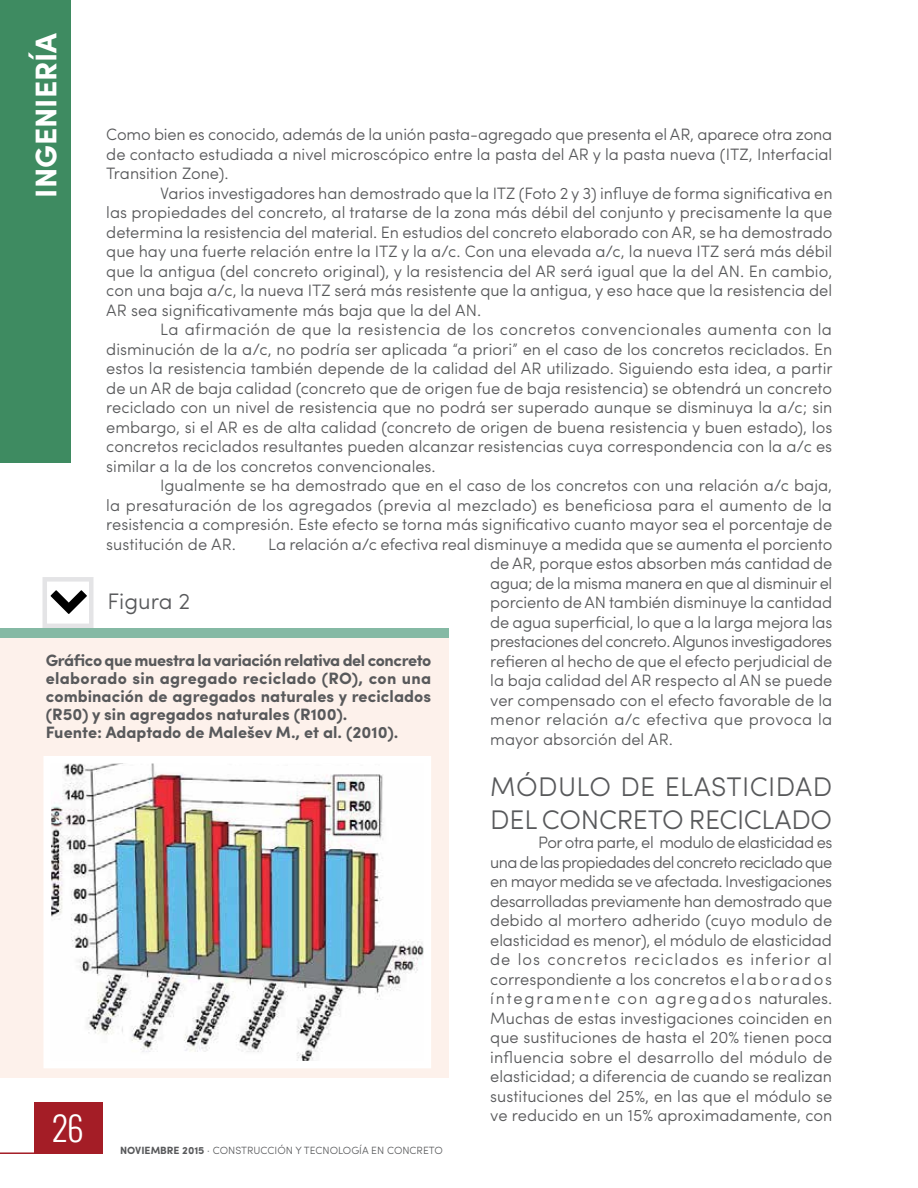
<style>
.page{position:relative;width:918px;height:1188px;background:#fff}
.page>*{position:absolute;margin:0;border:0;box-sizing:border-box;transform-origin:0 0}
.t1{font:300 33px "Oswald";color:#fff}
.t2{font:700 30px "Sofia Pro";color:#fff}
.t3{font:300 27px "Sofia Pro";color:#58595b}
.t4{font:300 22.5px "Sofia Pro";color:#58595b}
.t5{font:300 16.5px/19.5px "Sofia Pro";color:#58595b;text-align:justify}
.t6{font:700 16.5px/18px "Sofia Pro";color:#58595b}
.t7{font:300 10.5px "Sofia Pro";color:#58595b}
.s1{font-weight:700}
</style>
<div class="page">
<div style="left:43px;top:577px;width:51px;height:51px;background:#fff;border:4px solid #e4e4e6"></div>
<svg style="left:51px;top:590px;width:36px;height:24px"></svg>
<div style="left:0;top:637px;width:448px;height:441px;background:#fdf1eb"></div>
<div style="left:0;top:628px;width:448px;height:9px;background:#85b9a4"></div>
<img style="left:52px;top:765px;width:370px;height:294px">
<div style="left:43px;top:756px;width:388px;height:312px;border:8px solid #fff"></div>
<div style="left:0;top:0;width:70px;height:462px;background:#3e8b61"></div>
<div style="left:34px;top:1103px;width:68px;height:51px;background:#a41d26"></div>
<hr style="left:0;top:1152px;width:102px;height:2px;background:#a41d26">
<h2 class="t2" style="left:23px;top:198px;width:166px;rotate:-90deg">INGENIERÍA</h2>
<p class="t5" style="left:106px;top:124px;width:728px">Como bien es conocido, además de la unión pasta-agregado que presenta el AR, aparece otra zona de contacto estudiada a nivel microscópico entre la pasta del AR y la pasta nueva (ITZ, Interfacial Transition Zone).</p>
<p class="t5" style="left:106px;top:182px;width:728px;text-indent:54px">Varios investigadores han demostrado que la ITZ (Foto 2 y 3) influye de forma significativa en las propiedades del concreto, al tratarse de la zona más débil del conjunto y precisamente la que determina la resistencia del material. En estudios del concreto elaborado con AR, se ha demostrado que hay una fuerte relación entre la ITZ y la a/c. Con una elevada a/c, la nueva ITZ será más débil que la antigua (del concreto original), y la resistencia del AR será igual que la del AN. En cambio, con una baja a/c, la nueva ITZ será más resistente que la antigua, y eso hace que la resistencia del AR sea significativamente más baja que la del AN.</p>
<p class="t5" style="left:106px;top:319px;width:728px;text-indent:54px">La afirmación de que la resistencia de los concretos convencionales aumenta con la disminución de la a/c, no podría ser aplicada “a priori” en el caso de los concretos reciclados. En estos la resistencia también depende de la calidad del AR utilizado. Siguiendo esta idea, a partir de un AR de baja calidad (concreto que de origen fue de baja resistencia) se obtendrá un concreto reciclado con un nivel de resistencia que no podrá ser superado aunque se disminuya la a/c; sin embargo, si el AR es de alta calidad (concreto de origen de buena resistencia y buen estado), los concretos reciclados resultantes pueden alcanzar resistencias cuya correspondencia con la a/c es similar a la de los concretos convencionales.</p>
<p class="t5" style="left:106px;top:475px;width:728px;text-indent:54px">Igualmente se ha demostrado que en el caso de los concretos con una relación a/c baja, la presaturación de los agregados (previa al mezclado) es beneficiosa para el aumento de la resistencia a compresión. Este efecto se torna más significativo cuanto mayor sea el porcentaje de sustitución de AR.</p>
<p class="t5" style="left:490px;top:533px;width:344px;text-indent:-222px">La relación a/c efectiva real disminuye a medida que se aumenta el porciento de AR, porque estos absorben más cantidad de agua; de la misma manera en que al disminuir el porciento de AN también disminuye la cantidad de agua superficial, lo que a la larga mejora las prestaciones del concreto. Algunos investigadores refieren al hecho de que el efecto perjudicial de la baja calidad del AR respecto al AN se puede ver compensado con el efecto favorable de la menor relación a/c efectiva que provoca la mayor absorción del AR.</p>
<h3 class="t3" style="left:490px;top:767px;width:46px">Módulo</h3>
<h3 class="t3" style="left:620px;top:767px;width:61px">de elasticidad</h3>
<h3 class="t3" style="left:490px;top:800px;width:16px">del</h3>
<h3 class="t3" style="left:542px;top:800px;width:19px">concreto</h3>
<h3 class="t3" style="left:689px;top:800px;width:17px">reciclado</h3>
<p class="t5" style="left:490px;top:832px;width:344px;text-indent:48px">Por otra parte, el modulo de elasticidad es una de las propiedades del concreto reciclado que en mayor medida se ve afectada. Investigaciones desarrolladas previamente han demostrado que debido al mortero adherido (cuyo modulo de elasticidad es menor), el módulo de elasticidad de los concretos reciclados es inferior al correspondiente a los concretos elaborados íntegramente con agregados naturales.<br>Muchas de estas investigaciones coinciden en que sustituciones de hasta el 20% tienen poca influencia sobre el desarrollo del módulo de elasticidad; a diferencia de cuando se realizan sustituciones del 25%, en las que el módulo se ve reducido en un 15% aproximadamente, con</p>
<h3 class="t4" style="left:108px;top:585px;width:84px">Figura 2</h3>
<p class="t6" style="left:46px;top:650px;width:387px">Gráfico que muestra la variación relativa del concreto elaborado sin agregado reciclado (RO), con una combinación de agregados naturales y reciclados (R50) y sin agregados naturales (R100).<br>Fuente: Adaptado de Malešev M., et al. (2010).</p>
<h1 class="t1" style="left:53px;top:1105px;width:32px">26</h1>
<p class="t7" style="left:120px;top:1142px;width:324px"><span class="s1">NOVIEMBRE 2015</span> · CONSTRUCCIÓN Y TECNOLOGÍA EN CONCRETO</p>
</div>
